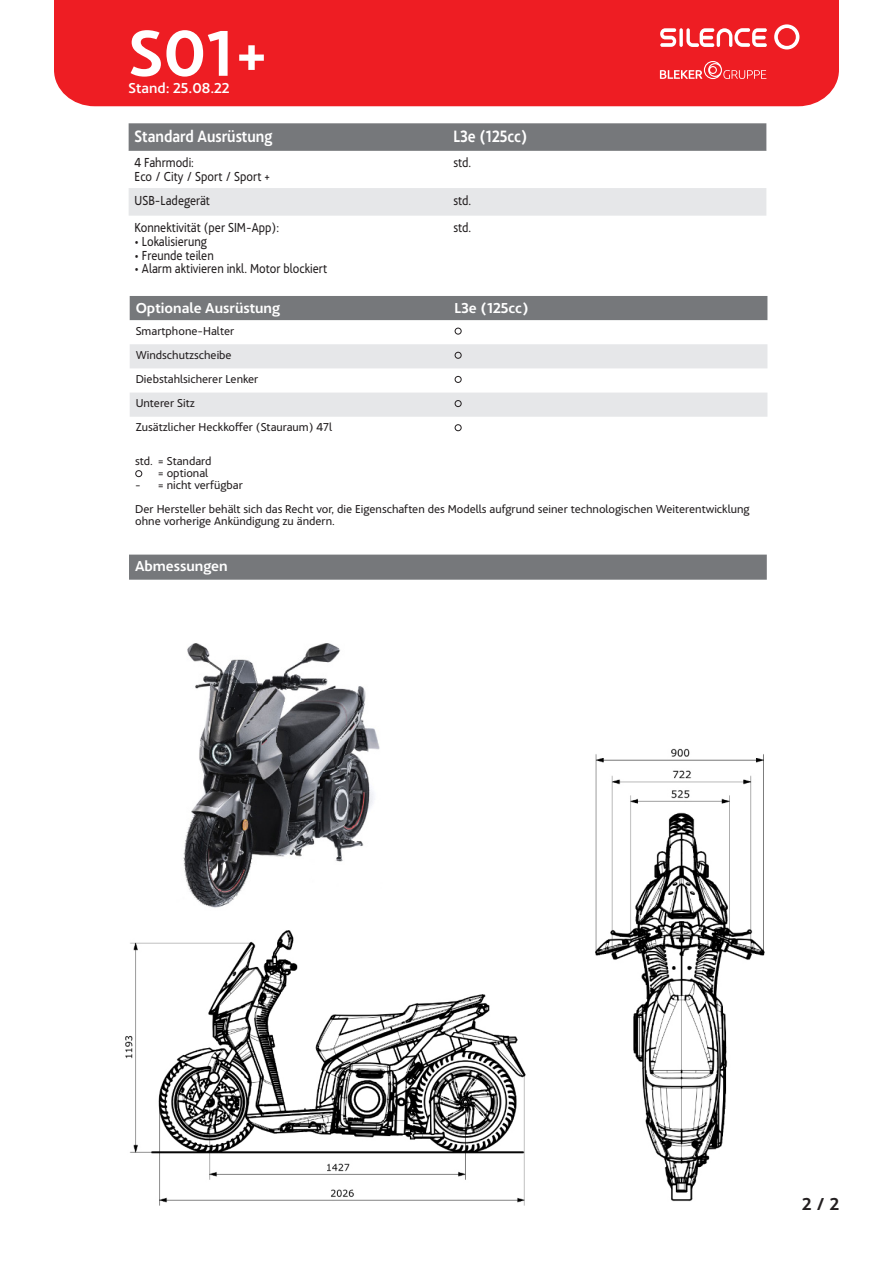
<style>
.page{position:relative;width:893px;height:1263px;background:#fff}
.page>*{position:absolute;margin:0;border:0;box-sizing:border-box;transform-origin:0 0}
.t1{font:700 67.5px "Acciona";color:#fff}
.t2{font:700 18px "Acciona";color:#231f20}
.t3{font:700 17.1px "Acciona";color:#fff;scale:.88 1}
.t4{font:700 15px "Acciona";color:#fff}
.t5{font:500 15px "Acciona";color:#fff}
.t6{font:13.65px/13.6px "Acciona";color:#231f20;scale:.88 1}
.t7{font:12px/12px "Acciona";color:#231f20;text-align:right}
</style>
<div class="page">
<div style="left:54px;top:0;width:785px;height:106px;background:#ee1d23"></div>
<svg style="left:660px;top:28px;width:107px;height:19px"></svg>
<svg style="left:774px;top:24px;width:25px;height:25px"></svg>
<svg style="left:660px;top:61px;width:106px;height:18px;background:#f14b50"></svg>
<div style="left:130px;top:296px;width:637px;height:24px;background:#76787b"></div>
<svg style="left:455px;top:328px;width:7px;height:7px"></svg>
<div style="left:130px;top:344px;width:637px;height:24px;background:#e6e7e9"></div>
<svg style="left:455px;top:376px;width:7px;height:7px"></svg>
<div style="left:130px;top:393px;width:637px;height:24px;background:#e6e7e9"></div>
<svg style="left:455px;top:424px;width:7px;height:7px"></svg>
<div style="left:129px;top:555px;width:638px;height:25px;background:#76787b"></div>
<img style="left:183px;top:643px;width:197px;height:265px">
<img style="left:125px;top:930px;width:401px;height:276px">
<img style="left:595px;top:748px;width:170px;height:454px">
<svg style="left:129px;top:123px;width:637px;height:28px;background:#787a7d"></svg>
<div style="left:129px;top:188px;width:637px;height:28px;background:#e6e7e9"></div>
<svg style="left:135px;top:470px;width:7px;height:7px"></svg>
<p class="t1" style="left:129px;top:-2px;width:142px">S01+</p>
<p class="t5" style="left:129px;top:76px;width:103px">Stand: 25.08.22</p>
<p class="t3" style="left:135px;top:123px;width:158px">Standard Ausrüstung</p>
<p class="t3" style="left:453px;top:123px;width:86px">L3e (125cc)</p>
<p class="t6" style="left:135px;top:155px;width:156px">4 Fahrmodi:<br>Eco / City / Sport / Sport +</p>
<p class="t6" style="left:453px;top:155px;width:22px">std.</p>
<p class="t6" style="left:135px;top:192px;width:87px">USB-Ladegerät</p>
<p class="t6" style="left:453px;top:192px;width:22px">std.</p>
<p class="t6" style="left:135px;top:220px;width:166px">Konnektivität (per SIM-App):</p>
<p class="t6" style="left:135px;top:233px;width:84px">• Lokalisierung</p>
<p class="t6" style="left:135px;top:247px;width:91px">• Freunde teilen</p>
<p class="t6" style="left:135px;top:261px;width:220px">• Alarm aktivieren inkl. Motor blockiert</p>
<p class="t6" style="left:453px;top:220px;width:22px">std.</p>
<p class="t4" style="left:136px;top:295px;width:146px">Optionale Ausrüstung</p>
<p class="t4" style="left:455px;top:295px;width:76px">L3e (125cc)</p>
<p class="t7" style="left:136px;top:323px;width:100px">Smartphone-Halter</p>
<p class="t7" style="left:136px;top:348px;width:98px">Windschutzscheibe</p>
<p class="t7" style="left:136px;top:372px;width:124px">Diebstahlsicherer Lenker</p>
<p class="t7" style="left:136px;top:396px;width:61px">Unterer Sitz</p>
<p class="t7" style="left:136px;top:420px;width:198px">Zusätzlicher Heckkoffer (Stauraum) 47l</p>
<p class="t7" style="left:135px;top:454px;width:78px">std. = Standard = optional</p>
<p class="t7" style="left:135px;top:478px;width:109px">- = nicht verfügbar</p>
<p class="t7" style="left:135px;top:502px;width:616px;text-align:left">Der Hersteller behält sich das Recht vor, die Eigenschaften des Modells aufgrund seiner technologischen Weiterentwicklung ohne vorherige Ankündigung zu ändern.</p>
<p class="t4" style="left:135px;top:554px;width:94px">Abmessungen</p>
<p class="t2" style="left:802px;top:1189px;width:38px">2 / 2</p>
</div>
